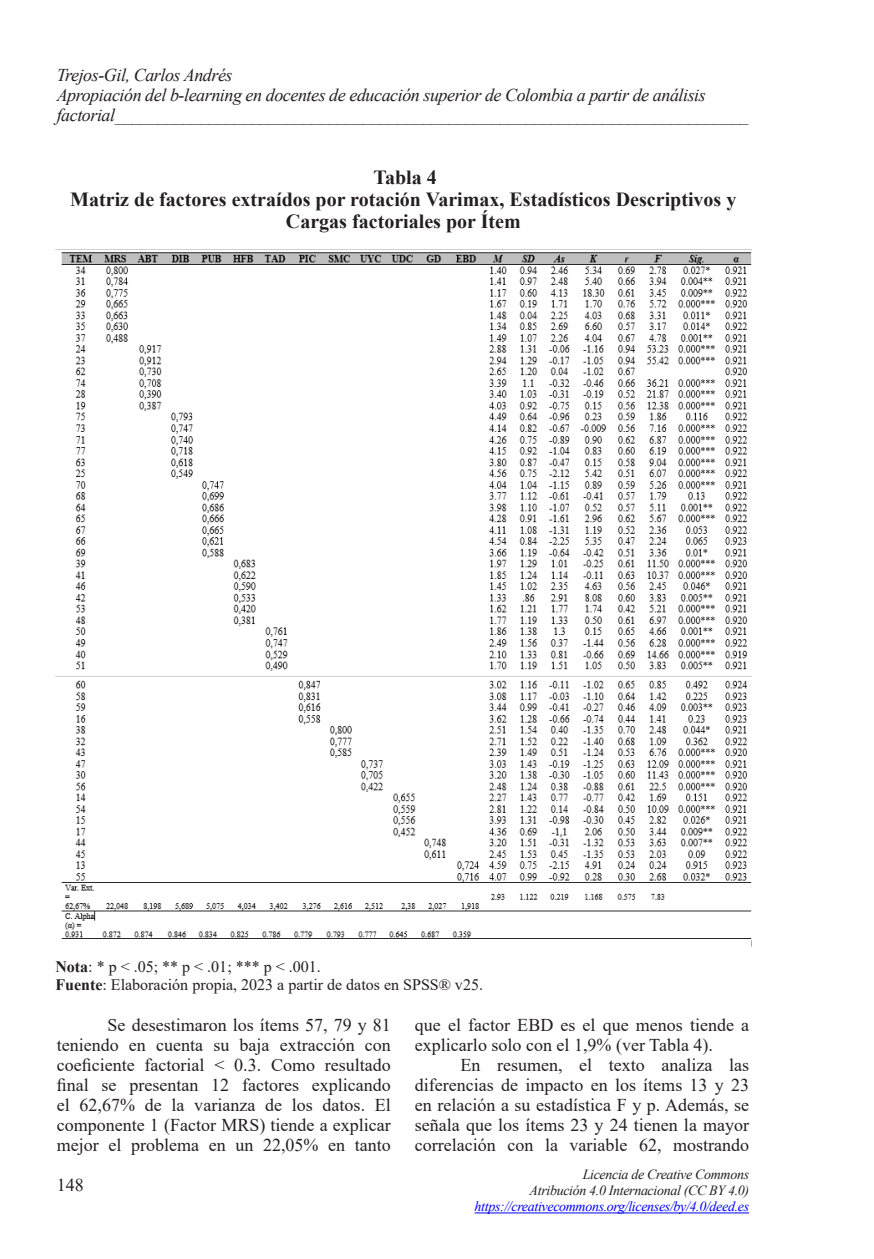
<style>
.page{position:relative;width:874px;height:1259px;background:#fff}
.page>*{position:absolute;margin:0;border:0;box-sizing:border-box;transform-origin:0 0}
.t1{font:700 20px/22px "Times New Roman";color:#231f20;text-align:center}
.t2{font:18px/20px "Times New Roman";color:#231f20;text-align:justify}
.t3{font:italic 18px/20px "Times New Roman";letter-spacing:-.025em;color:#231f20}
.t4{font:16px/18px "Times New Roman";color:#231f20}
.t5{font:italic 14px/16px "Times New Roman";letter-spacing:-.025em;color:#231f20;text-align:right}
.t6{font:italic 14px "Times New Roman";letter-spacing:-.025em;color:#00f}
.s1{font-weight:700}
</style>
<div class="page">
<hr style="left:474px;top:1212px;width:274px;height:1px;background:#00f">
<img style="left:55px;top:252px;width:696px;height:687px">
<p class="t3" style="left:57px;top:65px;width:693px">Trejos-Gil, Carlos Andrés<br>Apropiación del b-learning en docentes de educación superior de Colombia a partir de análisis factorial__________________________________________________________________________</p>
<p class="t1" style="left:70px;top:165px;width:667px">Tabla 4<br>Matriz de factores extraídos por rotación Varimax, Estadísticos Descriptivos y<br>Cargas factoriales por Ítem</p>
<p class="t4" style="left:55px;top:957px;width:429px"><span class="s1">Nota</span>: * p &lt; .05; ** p &lt; .01; *** p &lt; .001.<br><span class="s1">Fuente</span>: Elaboración propia, 2023 a partir de datos en SPSS® v25.</p>
<p class="t2" style="left:57px;top:1014px;width:335px;text-indent:51px">Se desestimaron los ítems 57, 79 y 81 teniendo en cuenta su baja extracción con coeficiente factorial &lt; 0.3. Como resultado final se presentan 12 factores explicando el 62,67% de la varianza de los datos. El componente 1 (Factor MRS) tiende a explicar mejor el problema en un 22,05% en tanto</p>
<p class="t2" style="left:415px;top:1014px;width:335px">que el factor EBD es el que menos tiende a explicarlo solo con el 1,9% (ver Tabla 4).</p>
<p class="t2" style="left:415px;top:1054px;width:335px;text-indent:45px">En resumen, el texto analiza las diferencias de impacto en los ítems 13 y 23 en relación a su estadística F y p. Además, se señala que los ítems 23 y 24 tienen la mayor correlación con la variable 62, mostrando</p>
<p class="t2" style="left:57px;top:1174px;width:28px">148</p>
<p class="t5" style="left:529px;top:1166px;width:221px">Licencia de Creative Commons<br>Atribución 4.0 Internacional (CC BY 4.0)</p>
<p class="t6" style="left:474px;top:1197px;width:276px">https://creativecommons.org/licenses/by/4.0/deed.es</p>
</div>
